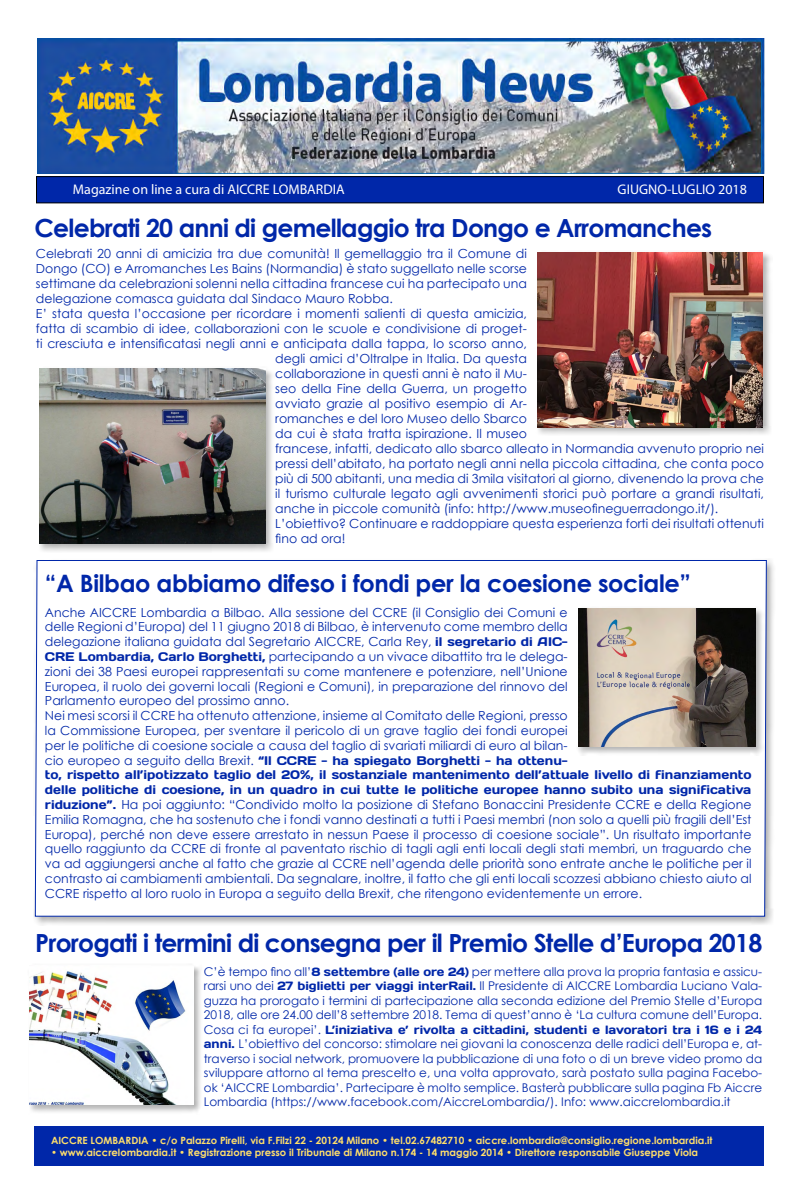
<style>
.page{position:relative;width:800px;height:1200px;background:#fff}
.page>*{position:absolute;margin:0;border:0;box-sizing:border-box;transform-origin:0 0}
.t1{font:700 25px "Century Gothic";letter-spacing:-.03em;color:#0027a9}
.t2{font:700 24px "Century Gothic";letter-spacing:-.015em;color:#0027a9}
.t3{font:14px "Myriad Pro";color:#fff}
.t4{font:12.5px/14.8px "Century Gothic";color:#0027a9}
.t5{font:12.5px/14.8px "Days";color:#0027a9}
.t6{font:12px/14.5px "Century Gothic";color:#0027a9;text-align:justify}
.t7{font:12px "Days";color:#0027a9}
.t8{font:700 10px "Century Gothic";color:#ffdf6a}
.s1{font-family:"Days"}
.s2{font-family:"Century Gothic"}
</style>
<div class="page">
<div style="left:34px;top:1126px;width:730px;height:39px;background:#0027a9"></div>
<img style="left:37px;top:38px;width:727px;height:136px">
<div style="left:36px;top:177px;width:728px;height:26px;background:#0027a9"></div>
<div style="left:36px;top:176px;width:728px;height:27px;border:1px solid #000"></div>
<div style="left:27px;top:963px;width:176px;height:151px;background:#000;opacity:.3"></div>
<img style="left:30px;top:965px;width:164px;height:140px">
<div style="left:33px;top:558px;width:743px;height:368px;background:#000;opacity:.3"></div>
<svg style="left:34px;top:559px;width:733px;height:358px"></svg>
<div style="left:535px;top:250px;width:237px;height:186px;background:#000;opacity:.3"></div>
<img style="left:537px;top:252px;width:226px;height:175px">
<div style="left:37px;top:367px;width:237px;height:186px;background:#000;opacity:.3"></div>
<img style="left:39px;top:369px;width:226px;height:175px">
<div style="left:576px;top:606px;width:189px;height:149px;background:#000;opacity:.3"></div>
<img style="left:579px;top:608px;width:177px;height:138px">
<p class="t3" style="left:73px;top:181px;width:273px">Magazine on line a cura di AICCRE LOMBARDIA</p>
<p class="t3" style="left:618px;top:181px;width:131px">GIUGNO-LUGLIO 2018</p>
<h1 class="t1" style="left:35px;top:209px;width:679px">Celebrati 20 anni di gemellaggio tra Dongo e Arromanches</h1>
<p class="t4" style="left:36px;top:246px;width:493px">Celebrati 20 anni di amicizia tra due comunità! Il gemellaggio tra il Comune di</p>
<p class="t4" style="left:36px;top:261px;width:493px">Dongo (CO) e Arromanches Les Bains (Normandia) è stato suggellato nelle scorse</p>
<p class="t4" style="left:36px;top:276px;width:493px">settimane da celebrazioni solenni nella cittadina francese cui ha partecipato una</p>
<p class="t4" style="left:36px;top:291px;width:358px">delegazione comasca guidata dal Sindaco Mauro Robba.</p>
<p class="t4" style="left:36px;top:306px;width:493px">E’ stata questa l’occasione per ricordare i momenti salienti di questa amicizia,</p>
<p class="t4" style="left:36px;top:321px;width:493px">fatta di scambio di idee, collaborazioni con le scuole e condivisione di proget-</p>
<p class="t4" style="left:36px;top:336px;width:493px">ti cresciuta e intensificatasi negli anni e anticipata dalla tappa, lo scorso anno,</p>
<p class="t4" style="left:275px;top:351px;width:253px">degli amici d’Oltralpe in Italia. Da questa</p>
<p class="t4" style="left:275px;top:366px;width:253px">collaborazione in questi anni è nato il Mu-</p>
<p class="t4" style="left:275px;top:381px;width:253px">seo della Fine della Guerra, un progetto</p>
<p class="t4" style="left:275px;top:396px;width:253px">avviato grazie al positivo esempio di Ar-</p>
<p class="t4" style="left:275px;top:411px;width:253px">romanches e del loro Museo dello Sbarco</p>
<p class="t4" style="left:275px;top:426px;width:253px">da cui è stata tratta ispirazione. Il museo</p>
<p class="t4" style="left:275px;top:441px;width:490px">francese, infatti, dedicato allo sbarco alleato in Normandia avvenuto proprio nei</p>
<p class="t4" style="left:275px;top:456px;width:490px">pressi dell’abitato, ha portato negli anni nella piccola cittadina, che conta poco</p>
<p class="t4" style="left:275px;top:471px;width:490px">più di 500 abitanti, una media di 3mila visitatori al giorno, divenendo la prova che</p>
<p class="t4" style="left:275px;top:486px;width:490px">il turismo culturale legato agli avvenimenti storici può portare a grandi risultati,</p>
<p class="t4" style="left:275px;top:501px;width:445px">anche in piccole comunità (info: http://www.museofineguerradongo.it/).</p>
<p class="t4" style="left:275px;top:516px;width:490px">L’obiettivo? Continuare e raddoppiare questa esperienza forti dei risultati ottenuti</p>
<p class="t4" style="left:275px;top:531px;width:72px">fino ad ora!</p>
<h2 class="t2" style="left:45px;top:565px;width:648px">“A Bilbao abbiamo difeso i fondi per la coesione sociale”</h2>
<p class="t4" style="left:45px;top:605px;width:524px">Anche AICCRE Lombardia a Bilbao. Alla sessione del CCRE (il Consiglio dei Comuni e delle Regioni d’Europa) del 11 giugno 2018 di Bilbao, è intervenuto come membro della delegazione italiana guidata dal Segretario AICCRE, Carla Rey, <span class="s1">il segretario di AIC-CRE Lombardia, Carlo Borghetti,</span> partecipando a un vivace dibattito tra le delega&shy;zioni dei 38 Paesi europei rappresentati su come mantenere e potenziare, nell’Unione Europea, il ruolo dei governi locali (Regioni e Comuni), in preparazione del rinnovo del Parlamento europeo del prossimo anno.<br>Nei mesi scorsi il CCRE ha ottenuto attenzione, insieme al Comitato delle Regioni, presso la Commissione Europea, per sventare il pericolo di un grave taglio dei fondi europei per le politiche di coesione sociale a causa del taglio di svariati miliardi di euro al bilan-</p>
<p class="t5" style="left:45px;top:752px;width:708px"><span class="s2">cio europeo a seguito della Brexit.</span> “Il CCRE - ha spiegato Borghetti - ha ottenu-<br>to, rispetto all’ipotizzato taglio del 20%, il sostanziale mantenimento dell’attuale livello di finanziamento delle politiche di coesione, in un quadro in cui tutte le politiche europee hanno subito una significativa</p>
<p class="t4" style="left:45px;top:797px;width:708px;text-align:justify"><span class="s1">riduzione”.</span> Ha poi aggiunto: “Condivido molto la posizione di Stefano Bonaccini Presidente CCRE e della Regione Emilia Romagna, che ha sostenuto che i fondi vanno destinati a tutti i Paesi membri (non solo a quelli più fragili dell’Est Europa), perché non deve essere arrestato in nessun Paese il processo di coesione sociale”. Un risultato importante quello raggiunto da CCRE di fronte al paventato rischio di tagli agli enti locali degli stati membri, un traguardo che va ad aggiungersi anche al fatto che grazie al CCRE nell’agenda delle priorità sono entrate anche le politiche per il contrasto ai cambiamenti ambientali. Da segnalare, inoltre, il fatto che gli enti locali scozzesi abbiano chiesto aiuto al CCRE rispetto al loro ruolo in Europa a seguito della Brexit, che ritengono evidentemente un errore.</p>
<h1 class="t1" style="left:35px;top:924px;width:729px">Prorogati i termini di consegna per il Premio Stelle d’Europa 2018</h1>
<p class="t6" style="left:204px;top:964px;width:560px">C’è tempo fino all’<span class="s1">8 settembre (alle ore 24)</span> per mettere alla prova la propria fantasia e assicu&shy;rarsi uno dei <span class="s1">27 biglietti per viaggi interRail.</span> Il Presidente di AICCRE Lombardia Luciano Vala&shy;guzza ha prorogato i termini di partecipazione alla seconda edizione del Premio Stelle d’Europa 2018, alle ore 24.00 dell’8 settembre 2018. Tema di quest’anno è ‘La cultura comune dell’Europa.</p>
<p class="t7" style="left:204px;top:1022px;width:560px"><span class="s2">Cosa ci fa europei’.</span> L’iniziativa e’ rivolta a cittadini, studenti e lavoratori tra i 16 e i 24</p>
<p class="t6" style="left:204px;top:1037px;width:560px"><span class="s1">anni.</span> L’obiettivo del concorso: stimolare nei giovani la conoscenza delle radici dell’Europa e, at&shy;traverso i social network, promuovere la pubblicazione di una foto o di un breve video promo da sviluppare attorno al tema prescelto e, una volta approvato, sarà postato sulla pagina Facebo&shy;ok ‘AICCRE Lombardia’. Partecipare è molto semplice. Basterà pubblicare sulla pagina Fb Aiccre Lombardia (https://www.facebook.com/AiccreLombardia/). Info: www.aiccrelombardia.it</p>
<p class="t8" style="left:51px;top:1133px;width:663px">AICCRE LOMBARDIA • c/o Palazzo Pirelli, via F.Filzi 22 - 20124 Milano • tel.02.67482710 • aiccre.lombardia@consiglio.regione.lombardia.it</p>
<p class="t8" style="left:51px;top:1145px;width:649px">• www.aiccrelombardia.it • Registrazione presso il Tribunale di Milano n.174 - 14 maggio 2014 • Direttore responsabile Giuseppe Viola</p>
</div>
